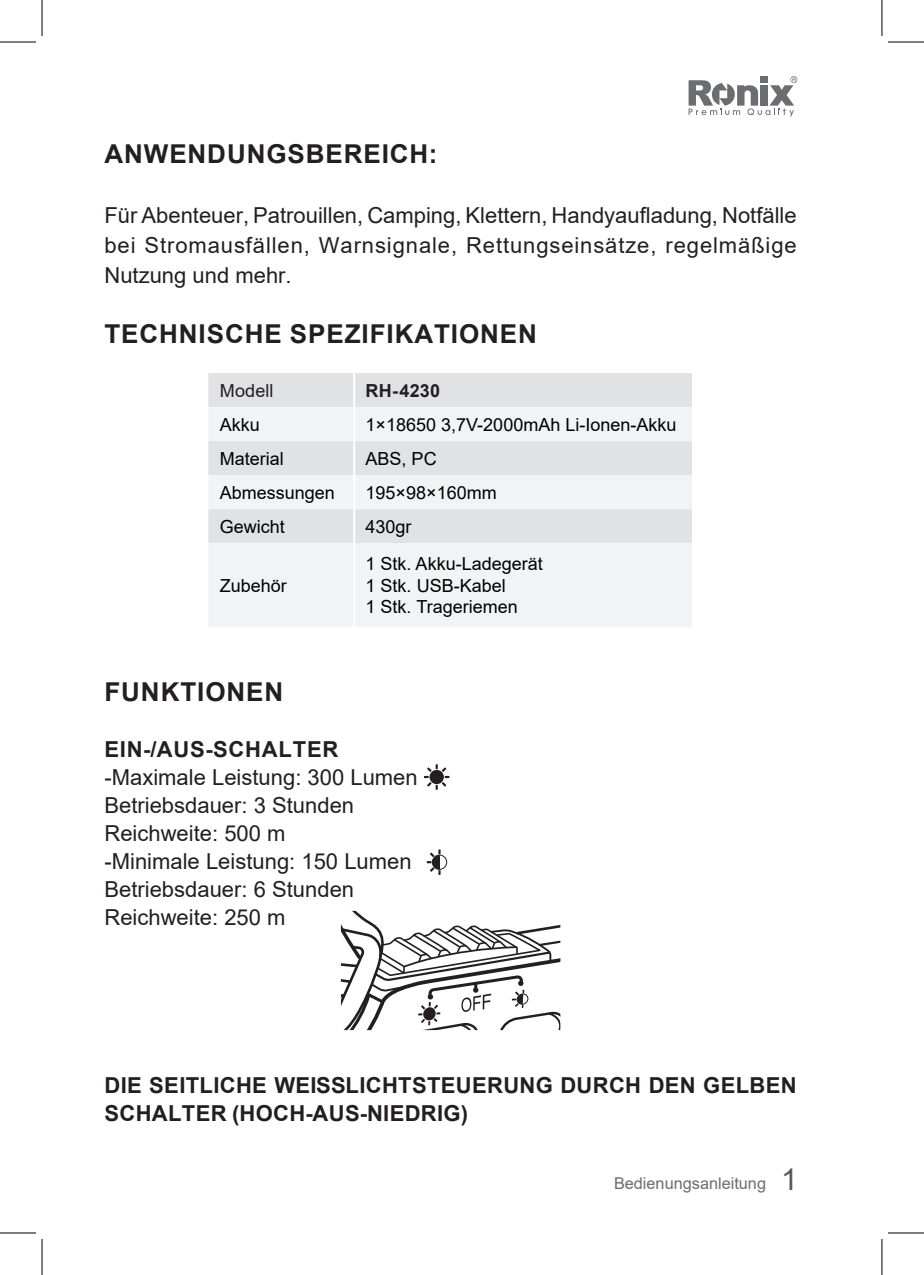
<style>
.page{position:relative;width:924px;height:1275px;background:#fff}
.page>*{position:absolute;margin:0;border:0;box-sizing:border-box;transform-origin:0 0}
.t1{font:700 26px "Arial";letter-spacing:.035em;color:#231f20}
.t2{font:22px/28px "Arial";color:#231f20;text-align:justify}
.t3{font:700 22px/28px "Arial";letter-spacing:.015em;color:#231f20}
.t4{font:700 22px "Arial";letter-spacing:.035em;color:#231f20}
.t5{font:18px/21.6px "Arial";color:#000}
.t6{font:700 18px "Arial";letter-spacing:.015em;color:#231f20}
.t7{font:18px "Arial";letter-spacing:.01em;color:#231f20}
.t8{font:16.2px "Arial";color:#6c6d70}
.s1{font-size:30.6px;color:#fff}
.s2{font-size:30px;color:#57585a}
</style>
<div class="page">
<svg style="left:688px;top:76px;width:109px;height:41px"></svg>
<div style="left:760px;top:76px;width:7px;height:7px;background:#6c6d70"></div>
<svg style="left:208px;top:373px;width:483px;height:254px"></svg>
<hr style="left:353px;top:373px;width:2px;height:34px;background:#fff">
<hr style="left:353px;top:407px;width:2px;height:34px;background:#fff">
<hr style="left:353px;top:441px;width:2px;height:34px;background:#fff">
<hr style="left:353px;top:475px;width:2px;height:34px;background:#fff">
<hr style="left:353px;top:509px;width:2px;height:34px;background:#fff">
<hr style="left:353px;top:543px;width:2px;height:84px;background:#fff">
<svg style="left:424px;top:764px;width:25px;height:25px"></svg>
<svg style="left:426px;top:849px;width:14px;height:26px"></svg>
<div style="left:432px;top:855px;width:7px;height:14px;background:#231f20"></div>
<div style="left:432px;top:855px;width:14px;height:14px;border:1px solid #231f20;border-radius:50%"></div>
<svg style="left:341px;top:911px;width:219px;height:119px"></svg>
<hr style="left:0;top:42px;width:36px;height:1px;background:#000">
<hr style="left:887px;top:42px;width:36px;height:1px;background:#000">
<hr style="left:0;top:1232px;width:36px;height:1px;background:#000">
<hr style="left:887px;top:1232px;width:36px;height:1px;background:#000">
<hr style="left:42px;top:0;width:1px;height:36px;background:#000">
<hr style="left:42px;top:1239px;width:1px;height:36px;background:#000">
<hr style="left:881px;top:0;width:1px;height:36px;background:#000">
<hr style="left:881px;top:1239px;width:1px;height:36px;background:#000">
<p class="t1" style="left:104px;top:136px;width:334px">ANWENDUNGSBEREICH:</p>
<p class="t2" style="left:104px;top:200px;width:693px;line-height:30px">Für Abenteuer, Patrouillen, Camping, Klettern, Handyaufladung, Notfälle bei Stromausfällen, Warnsignale, Rettungseinsätze, regelmäßige Nutzung und mehr.</p>
<p class="t1" style="left:104px;top:316px;width:434px">TECHNISCHE SPEZIFIKATIONEN</p>
<p class="t7" style="left:219px;top:378px;width:55px">Modell</p>
<p class="t6" style="left:365px;top:378px;width:76px">RH-4230</p>
<p class="t5" style="left:219px;top:413px;width:42px">Akku</p>
<p class="t5" style="left:365px;top:413px;width:312px">1×18650 3,7V-2000mAh Li-Ionen-Akku</p>
<p class="t5" style="left:219px;top:447px;width:66px">Material</p>
<p class="t5" style="left:365px;top:447px;width:73px">ABS, PC</p>
<p class="t5" style="left:219px;top:481px;width:117px">Abmessungen</p>
<p class="t5" style="left:365px;top:481px;width:133px">195×98×160mm</p>
<p class="t5" style="left:219px;top:515px;width:67px">Gewicht</p>
<p class="t5" style="left:365px;top:515px;width:48px">430gr</p>
<p class="t5" style="left:219px;top:574px;width:69px">Zubehör</p>
<p class="t5" style="left:365px;top:553px;width:179px">1 Stk. Akku-Ladegerät<br>1 Stk. USB-Kabel<br>1 Stk. Trageriemen</p>
<p class="t1" style="left:104px;top:674px;width:180px">FUNKTIONEN</p>
<p class="t4" style="left:104px;top:734px;width:235px">EIN-/AUS-SCHALTER</p>
<p class="t2" style="left:104px;top:763px;width:315px;text-align:left">-Maximale Leistung: 300 Lumen<br>Betriebsdauer: 3 Stunden<br>Reichweite: 500 m<br>-Minimale Leistung: 150 Lumen<br>Betriebsdauer: 6 Stunden<br>Reichweite: 250 m</p>
<p class="t3" style="left:104px;top:1071px;width:693px">DIE SEITLICHE WEISSLICHTSTEUERUNG DURCH DEN GELBEN<br>SCHALTER (HOCH-AUS-NIEDRIG)</p>
<p class="t8" style="left:613px;top:1172px;width:185px">Bedienungsanleitung <span class="s1">|</span><span class="s2">1</span></p>
</div>
